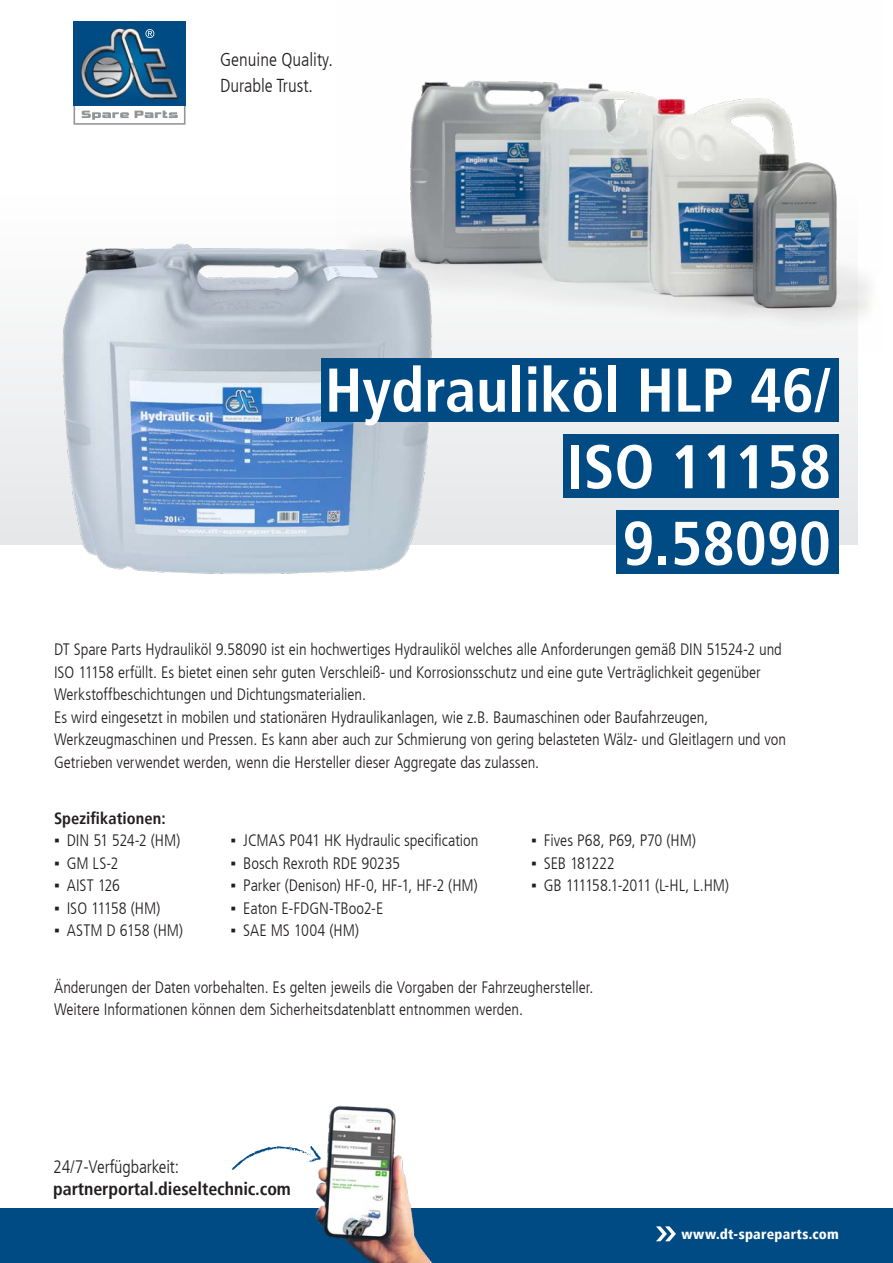
<style>
.page{position:relative;width:893px;height:1263px;background:#fff}
.page>*{position:absolute;margin:0;border:0;box-sizing:border-box;transform-origin:0 0}
.t1{font:700 condensed 61.65px "Frutiger LT";color:#fff}
.t2{font:300 condensed 18.75px "Frutiger LT";color:#231f20}
.t3{font:700 condensed 18px "Frutiger LT";letter-spacing:-.005em;color:#231f20}
.t4{font:300 condensed 18px "Frutiger LT";letter-spacing:-.005em;color:#231f20}
.t5{font:300 condensed 16.5px/22.5px "Frutiger LT";letter-spacing:-.005em;color:#231f20}
.t6{font:300 condensed 16.5px "Frutiger LT";letter-spacing:-.04em;color:#231f20}
.t7{font:700 condensed 16.5px "Frutiger LT";letter-spacing:.005em;color:#231f20}
.Subhead_blau{font:900 condensed 14.1px "Frutiger LT";letter-spacing:.02em;color:#fff}
.s1{font-family:"Arial";font-weight:400;font-stretch:normal}
</style>
<div class="page">
<div style="left:0;top:194px;width:858px;height:350px;background:linear-gradient(to bottom,#fefefe,#e6e7e9)"></div>
<img style="left:337px;top:80px;width:533px;height:271px">
<div style="left:0;top:1209px;width:893px;height:54px;background:#004b84"></div>
<svg style="left:656px;top:1226px;width:20px;height:15px"></svg>
<svg style="left:74px;top:21px;width:111px;height:104px;background:#4a7899"></svg>
<img style="left:179px;top:1105px;width:284px;height:158px">
<svg style="left:231px;top:1145px;width:90px;height:25px"></svg>
<img style="left:17px;top:195px;width:553px;height:379px">
<div style="left:564px;top:434px;width:275px;height:63px;background:#004b84"></div>
<div style="left:321px;top:358px;width:518px;height:63px;background:#004b84"></div>
<div style="left:616px;top:510px;width:223px;height:64px;background:#004b84"></div>
<p class="t2" style="left:220px;top:49px;width:114px">Genuine Quality.</p>
<p class="t2" style="left:220px;top:75px;width:94px">Durable Trust.</p>
<p class="t1" style="left:325px;top:354px;width:508px">Hydrauliköl HLP 46/</p>
<p class="t1" style="left:566px;top:430px;width:266px">ISO 11158</p>
<p class="t1" style="left:622px;top:507px;width:210px">9.58090</p>
<p class="t5" style="left:54px;top:638px;width:729px">DT Spare Parts Hydrauliköl 9.58090 ist ein hochwertiges Hydrauliköl welches alle Anforderungen gemäß DIN 51524-2 und<br>ISO 11158 erfüllt. Es bietet einen sehr guten Verschleiß- und Korrosionsschutz und eine gute Verträglichkeit gegenüber<br>Werkstoffbeschichtungen und Dichtungsmaterialien.</p>
<p class="t5" style="left:54px;top:706px;width:734px">Es wird eingesetzt in mobilen und stationären Hydraulikanlagen, wie z.B. Baumaschinen oder Baufahrzeugen,<br>Werkzeugmaschinen und Pressen. Es kann aber auch zur Schmierung von gering belasteten Wälz- und Gleitlagern und von<br>Getrieben verwendet werden, wenn die Hersteller dieser Aggregate das zulassen.</p>
<p class="t7" style="left:54px;top:808px;width:113px">Spezifikationen:</p>
<p class="t5" style="left:54px;top:830px;width:128px"><span class="s1">▪</span> DIN 51 524-2 (HM)</p>
<p class="t5" style="left:54px;top:852px;width:66px"><span class="s1">▪</span> GM LS-2</p>
<p class="t5" style="left:54px;top:875px;width:68px"><span class="s1">▪</span> AIST 126</p>
<p class="t5" style="left:54px;top:897px;width:108px"><span class="s1">▪</span> ISO 11158 (HM)</p>
<p class="t5" style="left:54px;top:920px;width:131px"><span class="s1">▪</span> ASTM D 6158 (HM)</p>
<p class="t5" style="left:230px;top:830px;width:250px"><span class="s1">▪</span> JCMAS P041 HK Hydraulic specification</p>
<p class="t5" style="left:230px;top:852px;width:171px"><span class="s1">▪</span> Bosch Rexroth RDE 90235</p>
<p class="t5" style="left:230px;top:875px;width:249px"><span class="s1">▪</span> Parker (Denison) HF-0, HF-1, HF-2 (HM)</p>
<p class="t5" style="left:230px;top:897px;width:155px"><span class="s1">▪</span> Eaton E-FDGN-TBoo2-E</p>
<p class="t5" style="left:230px;top:920px;width:130px"><span class="s1">▪</span> SAE MS 1004 (HM)</p>
<p class="t5" style="left:531px;top:830px;width:166px"><span class="s1">▪</span> Fives P68, P69, P70 (HM)</p>
<p class="t5" style="left:531px;top:852px;width:85px"><span class="s1">▪</span> SEB 181222</p>
<p class="t6" style="left:531px;top:876px;width:200px"><span class="s1">▪</span> GB 111158.1-2011 (L-HL, L.HM)</p>
<p class="t5" style="left:54px;top:976px;width:541px">Änderungen der Daten vorbehalten. Es gelten jeweils die Vorgaben der Fahrzeughersteller.</p>
<p class="t5" style="left:54px;top:998px;width:471px">Weitere Informationen können dem Sicherheitsdatenblatt entnommen werden.</p>
<p class="t4" style="left:53px;top:1156px;width:127px">24/7-Verfügbarkeit:</p>
<p class="t3" style="left:53px;top:1177px;width:239px">partnerportal.dieseltechnic.com</p>
<p class="Subhead_blau" style="left:681px;top:1225px;width:159px">www.dt-spareparts.com</p>
</div>
